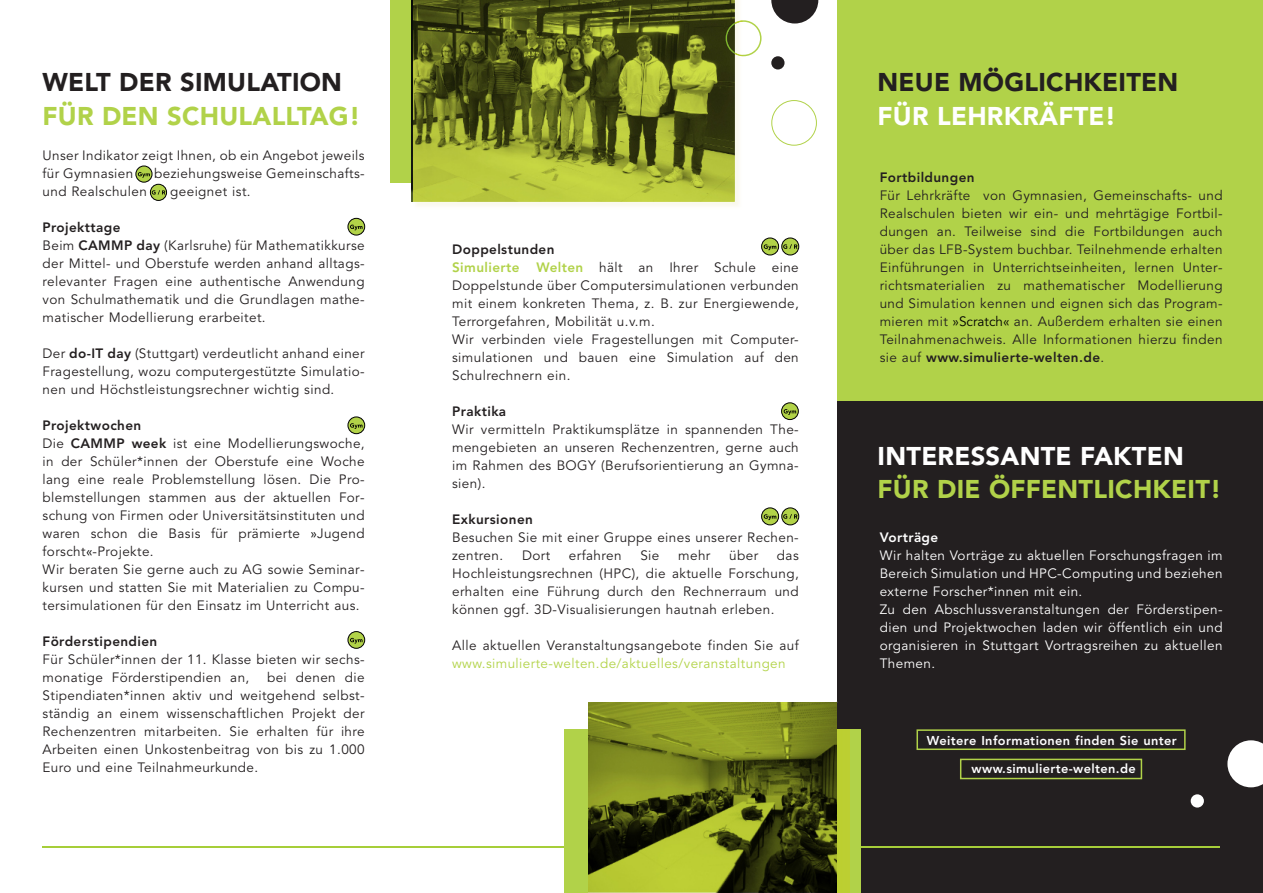
<style>
.page{position:relative;width:1263px;height:893px;background:#fff}
.page>*{position:absolute;margin:0;border:0;box-sizing:border-box;transform-origin:0 0}
.t1{font:900 25.5px "Avenir LT Pro";letter-spacing:.01em;color:#b1d249}
.t2{font:900 25.5px "Avenir LT Pro";letter-spacing:.01em;color:#231f20}
.t3{font:900 25.5px "Avenir LT Pro";letter-spacing:.01em;color:#fff}
.t4{font:13.5px/18px "Avenir LT Pro";letter-spacing:.03em;color:#231f20}
.t5{font:13.5px/18px "Avenir LT Pro";letter-spacing:.03em;color:#fff}
.t6{font:13.5px "Avenir LT Pro";letter-spacing:.03em;color:#b2d348}
.t7{font:800 13.5px "Avenir LT Pro";letter-spacing:.03em;color:#231f20}
.t8{font:800 13.5px "Avenir LT Pro";letter-spacing:.03em;color:#fff}
.t9{font:800 12.75px "Avenir LT Pro";letter-spacing:.03em;color:#fff}
.s1{font-weight:800}
.s2{color:#000001}
.s3{font-weight:800;color:#b1d249}
</style>
<div class="page">
<div style="left:837px;top:373px;width:426px;height:520px;background:#231f20"></div>
<div style="left:837px;top:0;width:426px;height:401px;background:#b1d249"></div>
<hr style="left:43px;top:846px;width:1177px;height:1px;background:#a6ce39">
<div style="left:390px;top:0;width:345px;height:182px;background:#b1d249"></div>
<div style="left:564px;top:729px;width:296px;height:164px;background:#b1d249"></div>
<svg style="left:742px;top:20px;width:19px;height:36px"></svg>
<div style="left:771px;top:100px;width:46px;height:46px;border:1px solid #b1d249;border-radius:50%"></div>
<div style="left:771px;top:56px;width:13px;height:13px;background:#231f20;border-radius:50%"></div>
<div style="left:1191px;top:794px;width:13px;height:13px;background:#fff;border-radius:50%"></div>
<svg style="left:771px;top:0;width:47px;height:24px"></svg>
<svg style="left:1227px;top:740px;width:36px;height:47px;background:#d9d8d8"></svg>
<div style="left:960px;top:759px;width:182px;height:20px;border:2px solid #b1d249"></div>
<div style="left:916px;top:729px;width:269px;height:21px;border:2px solid #b1d249"></div>
<svg style="left:150px;top:184px;width:17px;height:16px"></svg>
<svg style="left:152px;top:190px;width:13px;height:5px"></svg>
<div style="left:150px;top:184px;width:17px;height:17px;border:1px solid #000001;border-radius:50%"></div>
<svg style="left:136px;top:166px;width:16px;height:16px"></svg>
<svg style="left:138px;top:172px;width:12px;height:6px"></svg>
<div style="left:135px;top:166px;width:17px;height:17px;border:1px solid #000001;border-radius:50%"></div>
<svg style="left:348px;top:218px;width:17px;height:17px"></svg>
<svg style="left:350px;top:225px;width:12px;height:5px"></svg>
<div style="left:348px;top:218px;width:17px;height:17px;border:1px solid #000001;border-radius:50%"></div>
<svg style="left:348px;top:417px;width:17px;height:17px"></svg>
<svg style="left:350px;top:423px;width:12px;height:6px"></svg>
<div style="left:348px;top:417px;width:17px;height:17px;border:1px solid #000001;border-radius:50%"></div>
<svg style="left:781px;top:403px;width:17px;height:17px"></svg>
<svg style="left:784px;top:409px;width:12px;height:6px"></svg>
<div style="left:781px;top:402px;width:18px;height:18px;border:1px solid #000001;border-radius:50%"></div>
<svg style="left:348px;top:632px;width:17px;height:16px"></svg>
<svg style="left:350px;top:638px;width:12px;height:6px"></svg>
<div style="left:348px;top:631px;width:17px;height:18px;border:1px solid #000001;border-radius:50%"></div>
<img style="left:412px;top:0;width:330px;height:206px">
<img style="left:735px;top:20px;width:7px;height:36px">
<svg style="left:411px;top:182px;width:1px;height:20px"></svg>
<img style="left:411px;top:0;width:1px;height:182px">
<img style="left:726px;top:23px;width:9px;height:31px">
<div style="left:837px;top:729px;width:12px;height:164px;background:#bccf31"></div>
<img style="left:589px;top:703px;width:248px;height:190px">
<svg style="left:782px;top:508px;width:17px;height:17px"></svg>
<svg style="left:783px;top:514px;width:14px;height:5px"></svg>
<div style="left:781px;top:507px;width:18px;height:18px;border:1px solid #000001;border-radius:50%"></div>
<svg style="left:762px;top:508px;width:17px;height:17px"></svg>
<svg style="left:764px;top:514px;width:12px;height:6px"></svg>
<div style="left:761px;top:507px;width:18px;height:18px;border:1px solid #000001;border-radius:50%"></div>
<div style="left:782px;top:238px;width:17px;height:17px;background:#b2d348;border-radius:50%"></div>
<svg style="left:783px;top:244px;width:14px;height:5px"></svg>
<div style="left:781px;top:238px;width:18px;height:17px;border:1px solid #000001;border-radius:50%"></div>
<svg style="left:762px;top:238px;width:17px;height:17px"></svg>
<svg style="left:764px;top:244px;width:12px;height:6px"></svg>
<div style="left:761px;top:238px;width:18px;height:17px;border:1px solid #000001;border-radius:50%"></div>
<h1 class="t2" style="left:43px;top:72px;width:301px">WELT DER SIMULATION</h1>
<h1 class="t1" style="left:43px;top:105px;width:319px">FÜR DEN SCHULALLTAG!</h1>
<p class="t4" style="left:43px;top:148px;width:324px">Unser Indikator zeigt Ihnen, ob ein Angebot jeweils für Gymnasien</p>
<p class="t4" style="left:154px;top:166px;width:212px">beziehungsweise Gemeinschafts-</p>
<p class="t4" style="left:43px;top:184px;width:106px">und Realschulen</p>
<p class="t4" style="left:170px;top:184px;width:82px">geeignet ist.</p>
<p class="t4" style="left:43px;top:220px;width:324px"><span class="s1">Projekttage<br></span>Beim <span class="s1">CAMMP day</span> (Karlsruhe) für Mathematikkurse der Mittel- und Oberstufe werden anhand alltags&shy;relevanter Fragen eine authentische Anwendung von Schulmathematik und die Grundlagen mathe&shy;matischer Modellierung erarbeitet.</p>
<p class="t4" style="left:43px;top:346px;width:324px;text-align:justify">Der <span class="s1">do-IT day</span> (Stuttgart) verdeutlicht anhand einer Fragestellung, wozu computergestützte Simulatio&shy;nen und Höchstleistungsrechner wichtig sind.</p>
<p class="t4" style="left:43px;top:418px;width:324px"><span class="s1">Projektwochen<br></span>Die <span class="s1">CAMMP week</span> ist eine Modellierungswoche, in der Schüler*innen der Oberstufe eine Woche lang eine reale Problemstellung lösen. Die Pro&shy;blemstellungen stammen aus der aktuellen For&shy;schung von Firmen oder Universitätsinstituten und waren schon die Basis für prämierte <span class="s2">»</span>Jugend forscht<span class="s2">«</span>-Projekte.<br>Wir beraten Sie gerne auch zu AG sowie Seminar&shy;kursen und statten Sie mit Materialien zu Compu&shy;tersimulationen für den Einsatz im Unterricht aus.</p>
<p class="t7" style="left:43px;top:636px;width:116px">Förderstipendien</p>
<p class="t4" style="left:43px;top:652px;width:324px">Für Schüler*innen der 11. Klasse bieten wir sechs&shy;monatige Förderstipendien an,</p>
<p class="t4" style="left:43px;top:670px;width:324px;text-align:justify;text-indent:225px">bei denen die Stipendiaten*innen aktiv und weitgehend selbst&shy;ständig an einem wissenschaftlichen Projekt der Rechenzentren mitarbeiten. Sie erhalten für ihre Arbeiten einen Unkostenbeitrag von bis zu 1.000<br>Euro und eine Teilnahmeurkunde.</p>
<p class="t4" style="left:452px;top:242px;width:348px"><span class="s1">Doppelstunden<br></span><span class="s3">Simulierte Welten</span> hält an Ihrer Schule eine Doppelstunde über Computersimulationen verbunden mit einem konkreten Thema, z. B. zur Energiewende, Terrorgefahren, Mobilität u.v.m.<br>Wir verbinden viele Fragestellungen mit Computer&shy;simulationen und bauen eine Simulation auf den Schulrechnern ein.</p>
<p class="t7" style="left:452px;top:406px;width:56px">Praktika</p>
<p class="t4" style="left:452px;top:422px;width:348px;text-align:justify">Wir vermitteln Praktikumsplätze in spannenden The&shy;mengebieten an unseren Rechenzentren, gerne auch im Rahmen des BOGY (Berufsorientierung an Gymna&shy;sien).</p>
<p class="t7" style="left:452px;top:514px;width:82px">Exkursionen</p>
<p class="t4" style="left:452px;top:530px;width:348px">Besuchen Sie mit einer Gruppe eines unserer Rechen&shy;zentren.</p>
<p class="t4" style="left:522px;top:548px;width:30px">Dort</p>
<p class="t4" style="left:569px;top:548px;width:54px">erfahren</p>
<p class="t4" style="left:640px;top:548px;width:21px">Sie</p>
<p class="t4" style="left:678px;top:548px;width:34px">mehr</p>
<p class="t4" style="left:729px;top:548px;width:30px">über</p>
<p class="t4" style="left:452px;top:548px;width:348px;text-align:justify;text-indent:325px">das Hochleistungsrechnen (HPC), die aktuelle Forschung, erhalten eine Führung durch den Rechnerraum und können ggf. 3D-Visualisierungen hautnah erleben.</p>
<p class="t4" style="left:452px;top:638px;width:348px">Alle aktuellen Veranstaltungsangebote finden Sie auf</p>
<p class="t6" style="left:452px;top:658px;width:335px">www.simulierte-welten.de/aktuelles/veranstaltungen</p>
<h1 class="t2" style="left:877px;top:72px;width:302px">NEUE MÖGLICHKEITEN</h1>
<h1 class="t3" style="left:877px;top:105px;width:240px">FÜR LEHRKRÄFTE!</h1>
<p class="t7" style="left:880px;top:172px;width:96px">Fortbildungen</p>
<p class="t4" style="left:880px;top:188px;width:344px;text-align:justify">Für Lehrkräfte von Gymnasien, Gemeinschafts- und Realschulen bieten wir ein- und mehrtägige Fortbil&shy;dungen an. Teilweise sind die Fortbildungen auch über das LFB-System buchbar. Teilnehmende erhalten Einführungen in Unterrichtseinheiten, lernen Unter&shy;richtsmaterialien zu mathematischer Modellierung und Simulation kennen und eignen sich das Program&shy;mieren mit <span class="s2">»Scratch«</span> an. Außerdem erhalten sie einen Teilnahmenachweis. Alle Informationen hierzu finden sie auf <span class="s1">www.simulierte-welten.de</span>.</p>
<h1 class="t3" style="left:877px;top:446px;width:308px">INTERESSANTE FAKTEN</h1>
<h1 class="t1" style="left:877px;top:479px;width:345px">FÜR DIE ÖFFENTLICHKEIT!</h1>
<p class="t8" style="left:880px;top:532px;width:60px">Vorträge</p>
<p class="t5" style="left:880px;top:548px;width:344px">Wir halten Vorträge zu aktuellen Forschungsfragen im Bereich Simulation und HPC-Computing und beziehen externe Forscher*innen mit ein.<br>Zu den Abschlussveranstaltungen der Förderstipen&shy;dien und Projektwochen laden wir öffentlich ein und organisieren in Stuttgart Vortragsreihen zu aktuellen Themen.</p>
<p class="t9" style="left:927px;top:735px;width:252px">Weitere Informationen finden Sie unter</p>
<p class="t9" style="left:972px;top:763px;width:166px">www.simulierte-welten.de</p>
</div>
